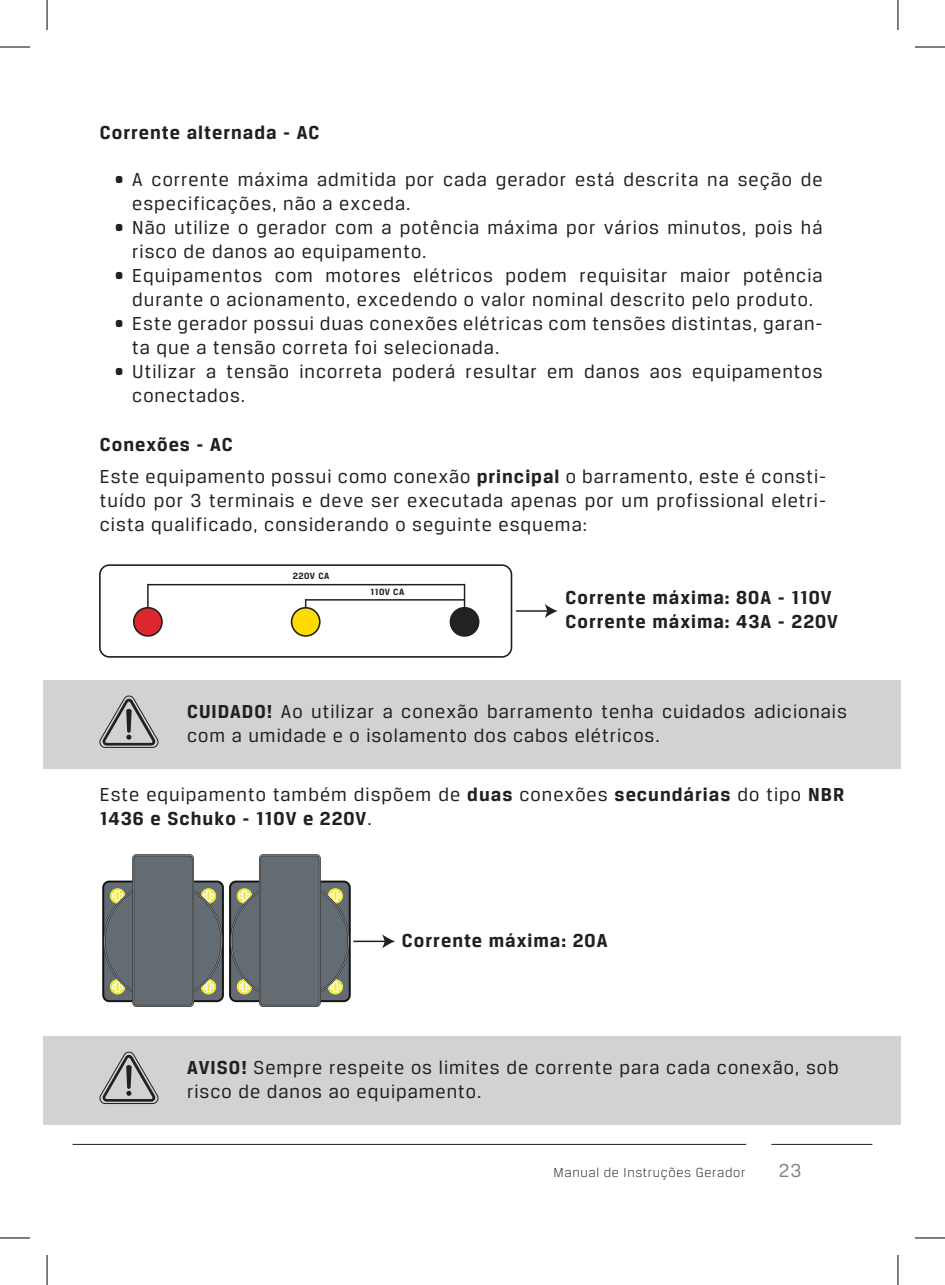
<style>
.page{position:relative;width:945px;height:1285px;background:#fff}
.page>*{position:absolute;margin:0;border:0;box-sizing:border-box;transform-origin:0 0}
.t1{font:20px/24px "Breuer Text";letter-spacing:.05em;color:#231f20}
.t2{font:700 20px/24px "Breuer Text";letter-spacing:.05em;color:#231f20}
.t3{font:20px "Breuer Text";color:#808285}
.t4{font:300 14px "Breuer Text";letter-spacing:.05em;color:#231f20}
.t5{font:700 9.6px "Breuer Text";letter-spacing:.05em;color:#231f20}
.s1{font-weight:700}
</style>
<div class="page">
<hr style="left:0;top:47px;width:30px;height:1px;background:#000">
<hr style="left:914px;top:47px;width:30px;height:1px;background:#000">
<hr style="left:0;top:1237px;width:30px;height:1px;background:#000">
<hr style="left:914px;top:1237px;width:30px;height:1px;background:#000">
<hr style="left:47px;top:0;width:1px;height:30px;background:#000">
<hr style="left:47px;top:1255px;width:1px;height:30px;background:#000">
<hr style="left:897px;top:0;width:1px;height:30px;background:#000">
<hr style="left:897px;top:1255px;width:1px;height:30px;background:#000">
<hr style="left:73px;top:1144px;width:673px;height:1px;background:#231f20">
<hr style="left:771px;top:1144px;width:101px;height:1px;background:#231f20">
<div style="left:44px;top:680px;width:857px;height:88px;background:#d1d2d4"></div>
<svg style="left:99px;top:695px;width:60px;height:53px"></svg>
<div style="left:99px;top:564px;width:413px;height:93px;border:2px solid #231f20;border-radius:9px"></div>
<div style="left:291px;top:608px;width:29px;height:28px;background:#ffdb00;border-radius:50%"></div>
<div style="left:291px;top:607px;width:29px;height:30px;border:2px solid #231f20;border-radius:50%"></div>
<div style="left:134px;top:608px;width:28px;height:28px;background:#dc272d;border-radius:50%"></div>
<div style="left:133px;top:607px;width:30px;height:30px;border:2px solid #231f20;border-radius:50%"></div>
<div style="left:450px;top:608px;width:28px;height:28px;background:#222;border-radius:50%"></div>
<div style="left:449px;top:607px;width:30px;height:30px;border:2px solid #231f20;border-radius:50%"></div>
<hr style="left:305px;top:599px;width:159px;height:1px;background:#231f20">
<hr style="left:148px;top:584px;width:316px;height:1px;background:#231f20">
<svg style="left:464px;top:584px;width:1px;height:24px"></svg>
<hr style="left:147px;top:584px;width:2px;height:24px;background:#231f20">
<hr style="left:516px;top:610px;width:32px;height:2px;background:#231f20">
<svg style="left:544px;top:604px;width:13px;height:14px"></svg>
<div style="left:103px;top:881px;width:120px;height:120px;background:#636c73;border-radius:6px"></div>
<div style="left:102px;top:880px;width:122px;height:122px;border:2px solid #222;border-radius:6px"></div>
<div style="left:103px;top:881px;width:120px;height:120px;border:1px solid #12100f;border-radius:6px"></div>
<svg style="left:110px;top:888px;width:15px;height:15px"></svg>
<div style="left:110px;top:888px;width:15px;height:15px;border:1px solid #f0eb3c;border-radius:50%"></div>
<svg style="left:112px;top:893px;width:11px;height:5px"></svg>
<svg style="left:115px;top:890px;width:5px;height:11px"></svg>
<svg style="left:110px;top:979px;width:15px;height:15px"></svg>
<div style="left:110px;top:979px;width:15px;height:15px;border:1px solid #f0eb3c;border-radius:50%"></div>
<svg style="left:112px;top:984px;width:11px;height:5px"></svg>
<svg style="left:115px;top:981px;width:5px;height:11px"></svg>
<svg style="left:201px;top:888px;width:15px;height:15px"></svg>
<div style="left:201px;top:888px;width:15px;height:15px;border:1px solid #f0eb3c;border-radius:50%"></div>
<svg style="left:203px;top:893px;width:11px;height:5px"></svg>
<svg style="left:206px;top:890px;width:5px;height:11px"></svg>
<svg style="left:201px;top:979px;width:15px;height:15px"></svg>
<div style="left:201px;top:979px;width:15px;height:15px;border:1px solid #f0eb3c;border-radius:50%"></div>
<svg style="left:203px;top:984px;width:11px;height:5px"></svg>
<svg style="left:206px;top:981px;width:5px;height:11px"></svg>
<div style="left:104px;top:882px;width:118px;height:118px;background:#636c73;border-radius:50%"></div>
<div style="left:133px;top:855px;width:60px;height:151px;background:#636c73;border-radius:3px"></div>
<div style="left:132px;top:854px;width:62px;height:153px;border:2px solid #222;border-radius:3px"></div>
<div style="left:133px;top:855px;width:60px;height:151px;border:1px solid #8b8b8d;border-radius:3px"></div>
<svg style="left:230px;top:881px;width:120px;height:120px;background:#656d6e"></svg>
<div style="left:229px;top:880px;width:122px;height:122px;border:2px solid #222;border-radius:6px"></div>
<div style="left:230px;top:881px;width:120px;height:120px;border:1px solid #12100f;border-radius:6px"></div>
<svg style="left:237px;top:888px;width:14px;height:15px"></svg>
<div style="left:237px;top:888px;width:15px;height:15px;border:1px solid #f0eb3c;border-radius:50%"></div>
<svg style="left:239px;top:893px;width:11px;height:5px"></svg>
<svg style="left:242px;top:890px;width:5px;height:11px"></svg>
<svg style="left:237px;top:979px;width:14px;height:15px"></svg>
<div style="left:237px;top:979px;width:15px;height:15px;border:1px solid #f0eb3c;border-radius:50%"></div>
<svg style="left:239px;top:984px;width:11px;height:5px"></svg>
<svg style="left:242px;top:981px;width:5px;height:11px"></svg>
<svg style="left:328px;top:888px;width:14px;height:15px"></svg>
<div style="left:328px;top:888px;width:14px;height:15px;border:1px solid #f0eb3c;border-radius:50%"></div>
<svg style="left:330px;top:893px;width:11px;height:5px"></svg>
<svg style="left:333px;top:890px;width:5px;height:11px"></svg>
<svg style="left:328px;top:979px;width:14px;height:15px"></svg>
<div style="left:328px;top:979px;width:14px;height:15px;border:1px solid #f0eb3c;border-radius:50%"></div>
<svg style="left:330px;top:984px;width:11px;height:5px"></svg>
<svg style="left:333px;top:981px;width:5px;height:11px"></svg>
<div style="left:231px;top:882px;width:117px;height:118px;background:#636c73;border-radius:50%"></div>
<div style="left:260px;top:855px;width:60px;height:151px;background:#636c73;border-radius:3px"></div>
<div style="left:259px;top:854px;width:62px;height:153px;border:2px solid #222;border-radius:3px"></div>
<div style="left:260px;top:855px;width:60px;height:151px;border:1px solid #8b8b8d;border-radius:3px"></div>
<hr style="left:353px;top:940px;width:33px;height:2px;background:#231f20">
<svg style="left:382px;top:934px;width:13px;height:14px"></svg>
<div style="left:44px;top:1036px;width:857px;height:88px;background:#d1d2d4"></div>
<svg style="left:99px;top:1051px;width:60px;height:53px"></svg>
<p class="t2" style="left:100px;top:120px;width:221px">Corrente alternada - AC</p>
<p class="t1" style="left:132px;top:167px;width:691px;text-indent:-17px">• A corrente máxima admitida por cada gerador está descrita na seção de especificações, não a exceda.</p>
<p class="t1" style="left:132px;top:215px;width:691px;text-indent:-17px">• Não utilize o gerador com a potência máxima por vários minutos, pois há risco de danos ao equipamento.</p>
<p class="t1" style="left:115px;top:263px;width:709px;text-align:center">• Equipamentos com motores elétricos podem requisitar maior potência durante o acionamento, excedendo o valor nominal descrito pelo produto.</p>
<p class="t1" style="left:132px;top:311px;width:691px;text-indent:-17px">• Este gerador possui duas conexões elétricas com tensões distintas, garan&shy;ta que a tensão correta foi selecionada.</p>
<p class="t1" style="left:132px;top:359px;width:691px;text-indent:-17px">• Utilizar a tensão incorreta poderá resultar em danos aos equipamentos conectados.</p>
<p class="t1" style="left:100px;top:428px;width:727px;line-height:31.8px"><span class="s1">Conexões - AC<br></span>Este equipamento possui como conexão <span class="s1">principal</span> o barramento, este é consti-</p>
<p class="t1" style="left:100px;top:488px;width:727px">tuído por 3 terminais e deve ser executada apenas por um profissional eletri&shy;cista qualificado, considerando o seguinte esquema:</p>
<p class="t5" style="left:293px;top:571px;width:38px">220V CA</p>
<p class="t5" style="left:370px;top:587px;width:35px">110V CA</p>
<p class="t2" style="left:565px;top:585px;width:274px">Corrente máxima: 80A - 110V<br>Corrente máxima: 43A - 220V</p>
<p class="t1" style="left:187px;top:699px;width:661px"><span class="s1">CUIDADO!</span> Ao utilizar a conexão barramento tenha cuidados adicionais com a umidade e o isolamento dos cabos elétricos.</p>
<p class="t1" style="left:100px;top:782px;width:745px">Este equipamento também dispõem de <span class="s1">duas</span> conexões <span class="s1">secundárias</span> do tipo <span class="s1">NBR<br>1436 e Schuko - 110V e 220V</span>.</p>
<p class="t2" style="left:402px;top:928px;width:207px">Corrente máxima: 20A</p>
<p class="t1" style="left:187px;top:1055px;width:653px"><span class="s1">AVISO!</span> Sempre respeite os limites de corrente para cada conexão, sob risco de danos ao equipamento.</p>
<p class="t4" style="left:553px;top:1164px;width:193px">Manual de Instruções Gerador</p>
<p class="t3" style="left:778px;top:1159px;width:24px">23</p>
</div>
